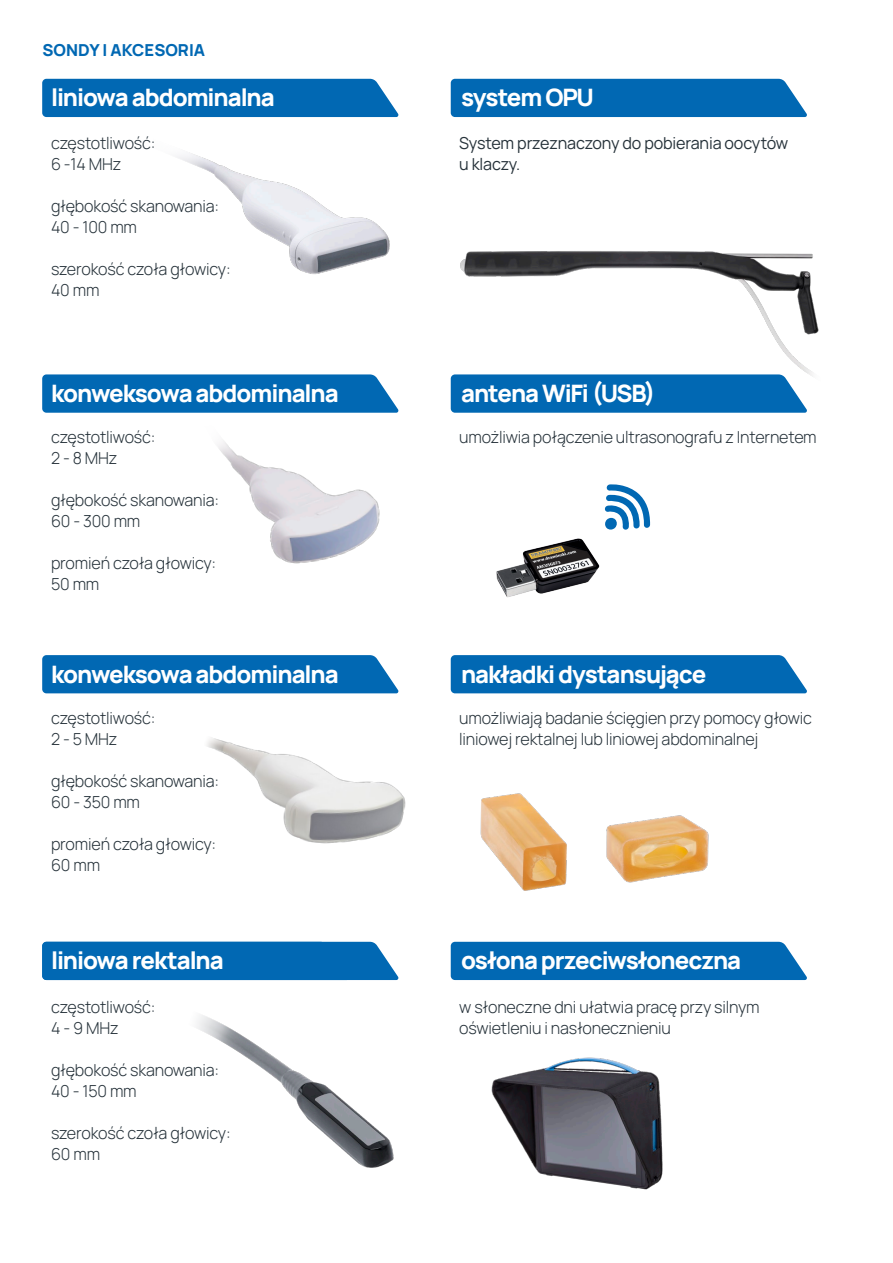
<style>
.page{position:relative;width:893px;height:1263px;background:#fff}
.page>*{position:absolute;margin:0;border:0;box-sizing:border-box;transform-origin:0 0}
.t1{font:800 24px "Manrope";letter-spacing:-.045em;color:#fff}
.t2{font:300 16.5px/21px "Manrope";letter-spacing:-.01em;color:#26323a}
.t3{font:16.5px/21px "Manrope";letter-spacing:-.01em;color:#26323a}
.t4{font:800 16.5px "Manrope";color:#0168b3}
</style>
<div class="page">
<img style="left:177px;top:152px;width:213px;height:122px">
<img style="left:460px;top:251px;width:359px;height:126px">
<svg style="left:42px;top:374px;width:357px;height:39px;background:#0d6fb6"></svg>
<div style="left:42px;top:79px;width:357px;height:38px;background:#0168b3"></div>
<div style="left:42px;top:655px;width:357px;height:38px;background:#0168b3"></div>
<div style="left:42px;top:942px;width:357px;height:38px;background:#0168b3"></div>
<div style="left:451px;top:942px;width:356px;height:38px;background:#0168b3"></div>
<div style="left:451px;top:655px;width:356px;height:38px;background:#0168b3"></div>
<svg style="left:451px;top:374px;width:356px;height:39px;background:#0d6fb6"></svg>
<div style="left:451px;top:79px;width:356px;height:38px;background:#0168b3"></div>
<img style="left:480px;top:793px;width:87px;height:98px">
<img style="left:606px;top:815px;width:103px;height:68px">
<svg style="left:604px;top:484px;width:46px;height:46px"></svg>
<img style="left:496px;top:538px;width:104px;height:60px">
<img style="left:207px;top:737px;width:199px;height:107px">
<img style="left:218px;top:440px;width:162px;height:124px">
<img style="left:196px;top:1015px;width:198px;height:153px">
<img style="left:491px;top:1057px;width:172px;height:133px">
<p class="t4" style="left:43px;top:36px;width:164px">SONDY I AKCESORIA</p>
<p class="t1" style="left:51px;top:77px;width:225px">liniowa abdominalna</p>
<p class="t1" style="left:461px;top:77px;width:135px">system OPU</p>
<p class="t2" style="left:51px;top:132px;width:106px">częstotliwość:</p>
<p class="t2" style="left:51px;top:153px;width:72px">6 -14 MHz</p>
<p class="t2" style="left:51px;top:195px;width:170px">głębokość skanowania:</p>
<p class="t2" style="left:51px;top:216px;width:88px">40 - 100 mm</p>
<p class="t2" style="left:51px;top:258px;width:181px">szerokość czoła głowicy:</p>
<p class="t2" style="left:51px;top:279px;width:50px">40 mm</p>
<p class="t3" style="left:459px;top:132px;width:331px">System przeznaczony do pobierania oocytów u klaczy.</p>
<p class="t1" style="left:51px;top:372px;width:289px">konweksowa abdominalna</p>
<p class="t1" style="left:461px;top:372px;width:196px">antena WiFi (USB)</p>
<p class="t2" style="left:51px;top:425px;width:106px">częstotliwość:</p>
<p class="t2" style="left:51px;top:446px;width:68px">2 - 8 MHz</p>
<p class="t2" style="left:51px;top:488px;width:170px">głębokość skanowania:</p>
<p class="t2" style="left:51px;top:509px;width:91px">60 - 300 mm</p>
<p class="t2" style="left:51px;top:551px;width:167px">promień czoła głowicy:</p>
<p class="t2" style="left:51px;top:572px;width:50px">50 mm</p>
<p class="t2" style="left:459px;top:425px;width:359px">umożliwia połączenie ultrasonografu z Internetem</p>
<p class="t1" style="left:51px;top:653px;width:289px">konweksowa abdominalna</p>
<p class="t1" style="left:461px;top:653px;width:247px">nakładki dystansujące</p>
<p class="t2" style="left:51px;top:706px;width:106px">częstotliwość:</p>
<p class="t2" style="left:51px;top:727px;width:68px">2 - 5 MHz</p>
<p class="t2" style="left:51px;top:769px;width:170px">głębokość skanowania:</p>
<p class="t2" style="left:51px;top:790px;width:91px">60 - 350 mm</p>
<p class="t2" style="left:51px;top:832px;width:167px">promień czoła głowicy:</p>
<p class="t2" style="left:51px;top:853px;width:51px">60 mm</p>
<p class="t1" style="left:51px;top:940px;width:174px">liniowa rektalna</p>
<p class="t2" style="left:51px;top:995px;width:106px">częstotliwość:</p>
<p class="t2" style="left:51px;top:1016px;width:69px">4 - 9 MHz</p>
<p class="t2" style="left:51px;top:1058px;width:170px">głębokość skanowania:</p>
<p class="t2" style="left:51px;top:1079px;width:87px">40 - 150 mm</p>
<p class="t2" style="left:51px;top:1121px;width:181px">szerokość czoła głowicy:</p>
<p class="t2" style="left:51px;top:1142px;width:51px">60 mm</p>
<p class="t2" style="left:459px;top:706px;width:354px">umożliwiają badanie ścięgien przy pomocy głowic liniowej rektalnej lub liniowej abdominalnej</p>
<p class="t1" style="left:461px;top:940px;width:282px">osłona przeciwsłoneczna</p>
<p class="t2" style="left:459px;top:995px;width:302px">w słoneczne dni ułatwia pracę przy silnym oświetleniu i nasłonecznieniu</p>
</div>
